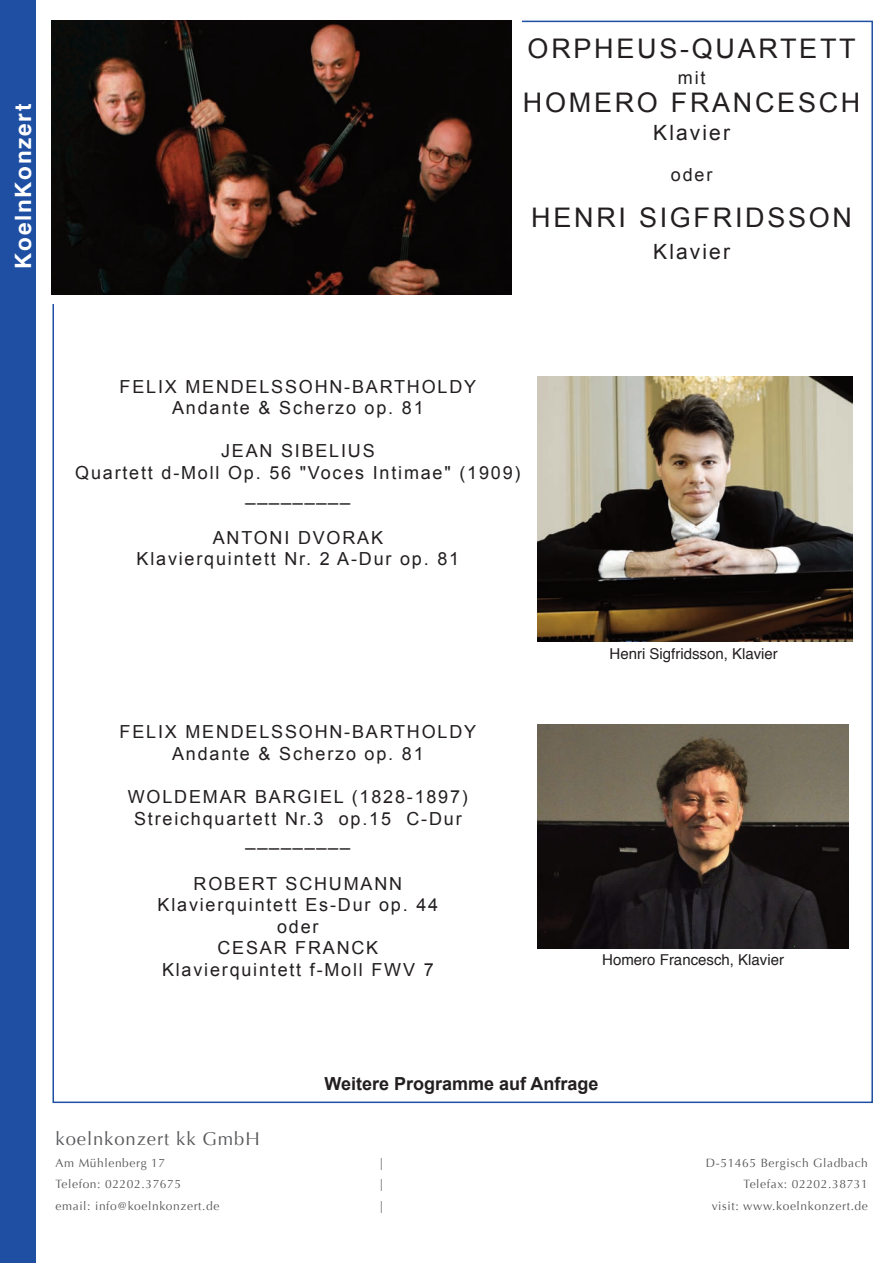
<style>
.page{position:relative;width:893px;height:1263px;background:#fff}
.page>*{position:absolute;margin:0;border:0;box-sizing:border-box;transform-origin:0 0}
.t1{font:27px "Arial";letter-spacing:.1em;color:#231f20}
.t2{font:700 22.5px "Helvetica";letter-spacing:.075em;color:#fff}
.t3{font:21px "Arial";letter-spacing:.1em;color:#231f20}
.t4{font:18.45px "Optima";letter-spacing:.05em;color:#57585a}
.t5{font:18px/21.6px "Arial";letter-spacing:.1em;color:#231f20;text-align:center}
.t6{font:700 18px "Arial";color:#231f20}
.t7{font:15px "Helvetica";color:#231f20}
.t8{font:12px/21.6px "Optima";letter-spacing:.05em;color:#57585a;text-align:right}
</style>
<div class="page">
<div style="left:0;top:0;width:35px;height:1263px;background:#1e4fa2"></div>
<img style="left:52px;top:20px;width:460px;height:274px">
<img style="left:537px;top:724px;width:311px;height:224px">
<img style="left:537px;top:377px;width:315px;height:264px">
<p class="t2" style="left:14px;top:268px;width:166px;rotate:-90deg">KoelnKonzert</p>
<h1 class="t1" style="left:528px;top:33px;width:330px">ORpHEUS-QUARTETT</h1>
<p class="t5" style="left:678px;top:67px;width:29px">mit</p>
<h1 class="t1" style="left:523px;top:87px;width:339px">HOMERO FRANCESCH</h1>
<p class="t3" style="left:653px;top:121px;width:78px">klavier</p>
<p class="t5" style="left:671px;top:164px;width:43px">oder</p>
<h1 class="t1" style="left:531px;top:203px;width:322px">HENRI SIGFRIDSSON</h1>
<p class="t3" style="left:653px;top:240px;width:78px">klavier</p>
<p class="t5" style="left:120px;top:376px;width:358px">FELIX MENDELSSOHN-BARTHOLDY<br>Andante &amp; Scherzo op. 81</p>
<p class="t5" style="left:75px;top:440px;width:447px">JEAN SIBELIUS<br>Quartett d-Moll Op. 56 "Voces Intimae" (1909) _________</p>
<p class="t5" style="left:137px;top:527px;width:324px">ANTONI DVORAk<br>klavierquintett Nr. 2 A-Dur op. 81</p>
<p class="t5" style="left:120px;top:721px;width:358px">FELIX MENDELSSOHN-BARTHOLDY<br>Andante &amp; Scherzo op. 81</p>
<p class="t5" style="left:128px;top:786px;width:342px">WOLDEMAR BARGIEL (1828-1897)<br>Streichquartett Nr.3 op.15 C-Dur _________</p>
<p class="t5" style="left:158px;top:872px;width:282px">ROBERT SCHUMANN klavierquintett Es-Dur op. 44 oder<br>CESAR FRANCk klavierquintett f-Moll FWV 7</p>
<p class="t7" style="left:609px;top:648px;width:170px">Henri Sigfridsson, Klavier</p>
<p class="t7" style="left:602px;top:954px;width:183px">Homero Francesch, Klavier</p>
<p class="t6" style="left:324px;top:1074px;width:276px">Weitere Programme auf Anfrage</p>
<p class="t4" style="left:56px;top:1128px;width:206px">koelnkonzert kk GmbH</p>
<p class="t8" style="left:56px;top:1152px;width:111px">Am Mühlenberg 17</p>
<p class="t8" style="left:380px;top:1152px;width:5px">|</p>
<p class="t8" style="left:56px;top:1173px;width:127px">Telefon: 02202.37675</p>
<p class="t8" style="left:380px;top:1173px;width:5px">|</p>
<p class="t8" style="left:56px;top:1195px;width:165px">email: info@koelnkonzert.de</p>
<p class="t8" style="left:380px;top:1195px;width:5px">|</p>
<p class="t8" style="left:706px;top:1152px;width:164px">D-51465 Bergisch Gladbach<br>Telefax: 02202.38731<br>visit: www.koelnkonzert.de</p>
</div>
